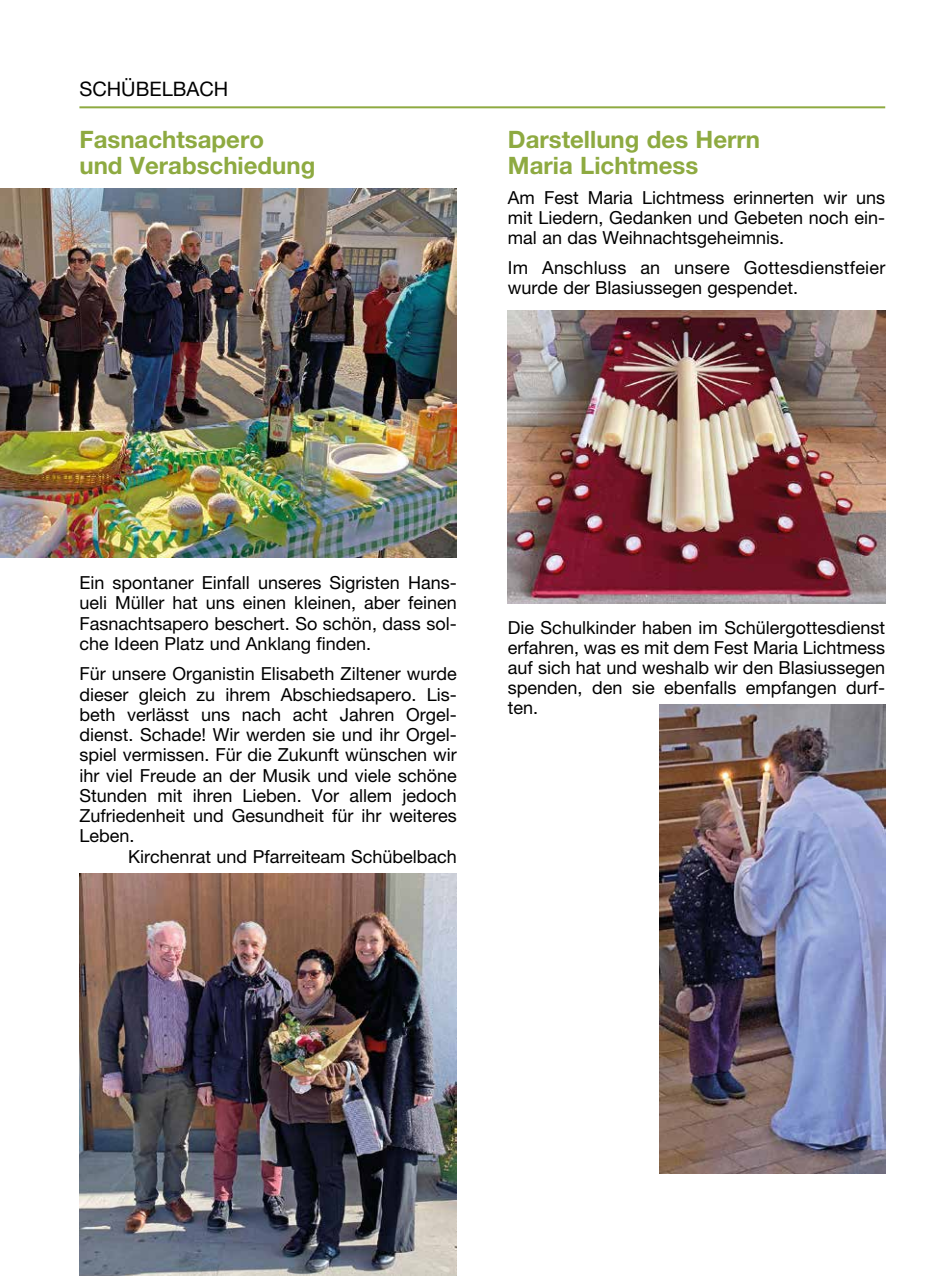
<style>
.page{position:relative;width:942px;height:1276px;background:#fff}
.page>*{position:absolute;margin:0;border:0;box-sizing:border-box;transform-origin:0 0}
.t1{font:700 24px/26.2px "Helvetica Neue LT Pro";color:#8eaa41}
.t2{font:20px "Helvetica Neue LT Pro";color:#000}
.t3{font:18px/20.2px "Helvetica Neue LT Pro";color:#000;text-align:justify}
</style>
<div class="page">
<hr style="left:79px;top:106px;width:805px;height:2px;background:#8eaa41">
<img style="left:79px;top:874px;width:377px;height:402px">
<img style="left:0;top:189px;width:456px;height:368px">
<img style="left:659px;top:704px;width:225px;height:470px">
<img style="left:507px;top:311px;width:377px;height:293px">
<p class="t2" style="left:79px;top:77px;width:150px">SCHÜBELBACH</p>
<h1 class="t1" style="left:79px;top:125px;width:237px">Fasnachtsapero<br>und Verabschiedung</h1>
<h1 class="t1" style="left:507px;top:125px;width:253px">Darstellung des Herrn<br>Maria Lichtmess</h1>
<p class="t3" style="left:507px;top:187px;width:379px">Am Fest Maria Lichtmess erinnerten wir uns mit Liedern, Gedanken und Gebeten noch ein&shy;mal an das Weihnachtsgeheimnis.</p>
<p class="t3" style="left:507px;top:257px;width:379px">Im Anschluss an unsere Gottesdienstfeier wurde der Blasiussegen gespendet.</p>
<p class="t3" style="left:79px;top:572px;width:379px">Ein spontaner Einfall unseres Sigristen Hans&shy;ueli Müller hat uns einen kleinen, aber feinen Fasnachtsapero beschert. So schön, dass sol&shy;che Ideen Platz und Anklang finden.</p>
<p class="t3" style="left:79px;top:663px;width:379px">Für unsere Organistin Elisabeth Ziltener wurde dieser gleich zu ihrem Abschiedsapero. Lis&shy;beth verlässt uns nach acht Jahren Orgel&shy;dienst. Schade! Wir werden sie und ihr Orgel&shy;spiel vermissen. Für die Zukunft wünschen wir ihr viel Freude an der Musik und viele schöne Stunden mit ihren Lieben. Vor allem jedoch Zufriedenheit und Gesundheit für ihr weiteres Leben.</p>
<p class="t3" style="left:128px;top:846px;width:330px">Kirchenrat und Pfarreiteam Schübelbach</p>
<p class="t3" style="left:507px;top:617px;width:379px">Die Schulkinder haben im Schülergottesdienst erfahren, was es mit dem Fest Maria Lichtmess auf sich hat und weshalb wir den Blasiussegen spenden, den sie ebenfalls empfangen durf&shy;ten.</p>
</div>
